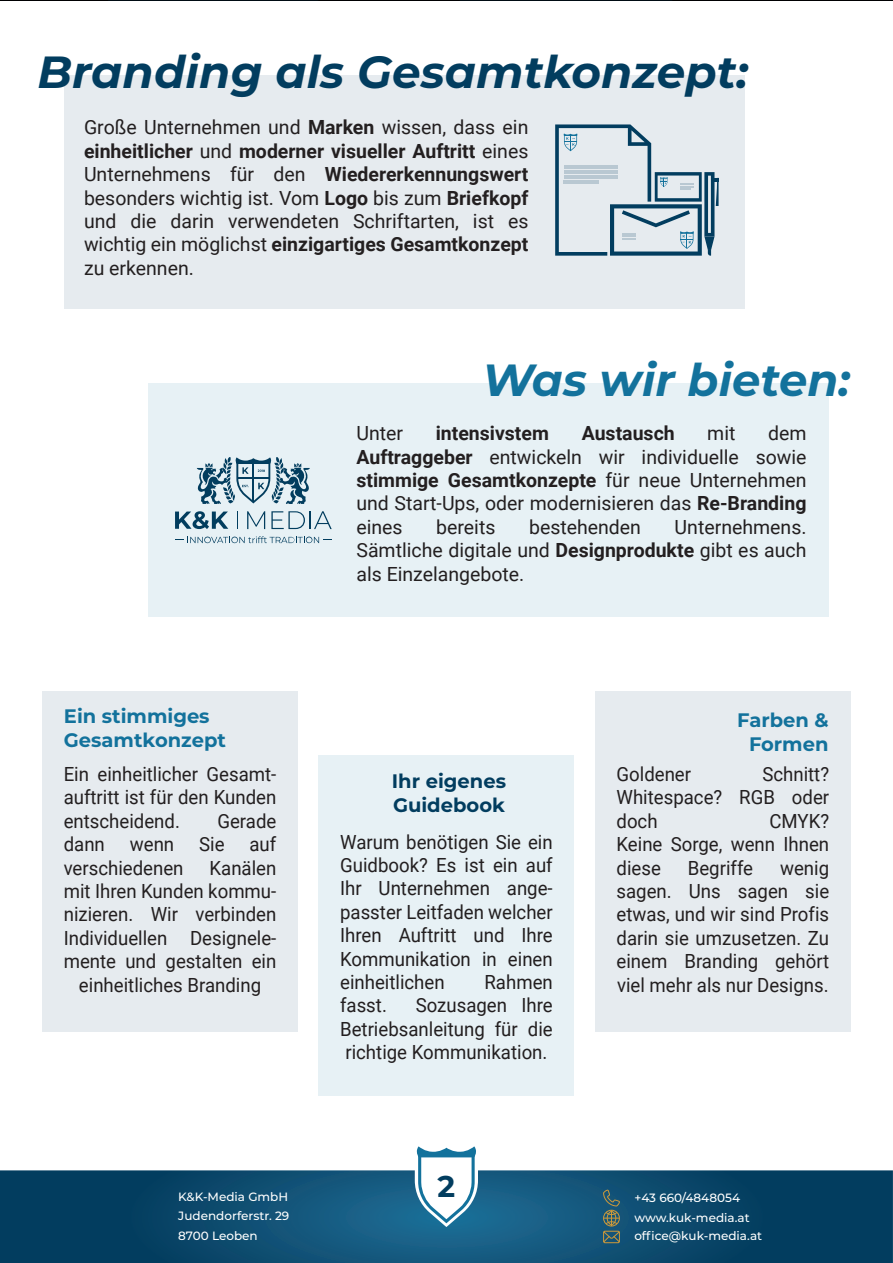
<style>
.page{position:relative;width:893px;height:1263px;background:#fff}
.page>*{position:absolute;margin:0;border:0;box-sizing:border-box;transform-origin:0 0}
.t1{font:italic 700 45px "Montserrat";color:#023d5f}
.t2{font:italic 700 45px "Montserrat";color:#13729c}
.t3{font:700 30px "Montserrat";color:#023d5f}
.t4{font:19.5px/23.4px "Roboto";color:#231f20;text-align:justify;scale:.95 1}
.t5{font:19.5px/23.4px "Roboto";color:#231f20;text-align:justify}
.t6{font:700 19.5px/23.4px "Montserrat";color:#13729c}
.t7{font:700 19.5px "Roboto";color:#231f20}
.t8{font:700 19.5px/23.4px "Montserrat";color:#023d5f}
.t9{font:500 12px/19.8px "Montserrat";color:#fff}
.s1{font-weight:700}
</style>
<div class="page">
<div style="left:64px;top:75px;width:680px;height:234px;background:#e6ebef"></div>
<div style="left:148px;top:383px;width:681px;height:234px;background:#e7f1f5"></div>
<hr style="left:0;top:0;width:893px;height:1px;background:#000001">
<svg style="left:108px;top:0;width:564px;height:1px"></svg>
<svg style="left:0;top:1170px;width:893px;height:93px;background:#0c4b6f"></svg>
<svg style="left:416px;top:1146px;width:61px;height:77px"></svg>
<svg style="left:602px;top:1184px;width:19px;height:59px"></svg>
<div style="left:42px;top:691px;width:256px;height:341px;background:#e6ebef"></div>
<svg style="left:197px;top:457px;width:113px;height:47px"></svg>
<svg style="left:175px;top:511px;width:53px;height:18px"></svg>
<svg style="left:237px;top:511px;width:1px;height:18px"></svg>
<svg style="left:247px;top:511px;width:18px;height:18px"></svg>
<svg style="left:271px;top:511px;width:61px;height:18px"></svg>
<svg style="left:175px;top:536px;width:157px;height:7px"></svg>
<div style="left:595px;top:691px;width:255px;height:341px;background:#e6ebef"></div>
<div style="left:319px;top:755px;width:255px;height:340px;background:#e7f1f5"></div>
<svg style="left:555px;top:124px;width:164px;height:132px"></svg>
<h1 class="t1" style="left:37px;top:40px;width:712px">Branding als Gesamtkonzept:</h1>
<p class="t5" style="left:84px;top:115px;width:446px">Große Unternehmen und <span class="s1">Marken</span> wissen, dass ein <span class="s1">einheitlicher</span> und <span class="s1">moderner visueller Auftritt</span> eines Unternehmens für den <span class="s1">Wiedererkennungswert </span>besonders wichtig ist. Vom <span class="s1">Logo</span> bis zum <span class="s1">Briefkopf </span>und die darin verwendeten Schriftarten, ist es wichtig ein möglichst <span class="s1">einzigartiges Gesamtkonzept </span>zu erkennen.</p>
<h1 class="t2" style="left:482px;top:348px;width:370px">Was wir bieten:</h1>
<p class="t6" style="left:64px;top:704px;width:164px">Ein stimmiges<br>Gesamtkonzept</p>
<p class="t4" style="left:64px;top:762px;width:225px">Ein einheitlicher Gesamt&shy;auftritt ist für den Kunden entscheidend.</p>
<p class="t4" style="left:217px;top:808px;width:64px">Gerade</p>
<p class="t4" style="left:64px;top:832px;width:45px">dann</p>
<p class="t4" style="left:130px;top:832px;width:48px">wenn</p>
<p class="t4" style="left:199px;top:832px;width:28px">Sie</p>
<p class="t4" style="left:249px;top:832px;width:30px">auf</p>
<p class="t4" style="left:64px;top:855px;width:128px">verschiedenen</p>
<p class="t4" style="left:210px;top:855px;width:72px">Kanälen</p>
<p class="t4" style="left:64px;top:879px;width:225px">mit Ihren Kunden kommu-</p>
<p class="t4" style="left:64px;top:902px;width:225px">nizieren. Wir verbinden</p>
<p class="t4" style="left:64px;top:925px;width:225px">Individuellen Designele-</p>
<p class="t4" style="left:64px;top:949px;width:225px">mente und gestalten ein</p>
<p class="t4" style="left:79px;top:972px;width:193px">einheitliches Branding</p>
<p class="t9" style="left:178px;top:1186px;width:113px;text-align:justify">K&amp;K-Media GmbH Judendorferstr. 29<br>8700 Leoben</p>
<p class="t5" style="left:356px;top:421px;width:452px;text-indent:412px">dem <span class="s1">Auftraggeber</span> entwickeln wir individuelle sowie <span class="s1">stimmige Gesamtkonzepte</span> für neue Unternehmen und Start-Ups, oder modernisieren das <span class="s1">Re-Branding </span>eines</p>
<p class="t5" style="left:356px;top:421px;width:48px">Unter</p>
<p class="t7" style="left:436px;top:420px;width:115px">intensivstem</p>
<p class="t7" style="left:582px;top:420px;width:95px">Austausch</p>
<p class="t5" style="left:707px;top:421px;width:30px">mit</p>
<p class="t5" style="left:356px;top:514px;width:452px;text-indent:318px">Unternehmens.<br>Sämtliche digitale und <span class="s1">Designprodukte</span> gibt es auch als Einzelangebote.</p>
<p class="t5" style="left:436px;top:514px;width:61px">bereits</p>
<p class="t5" style="left:529px;top:514px;width:113px">bestehenden</p>
<p class="t8" style="left:392px;top:769px;width:116px">Ihr eigenes<br>Guidebook</p>
<p class="t4" style="left:340px;top:829px;width:225px">Warum benötigen Sie ein Guidbook? Es ist ein auf Ihr Unternehmen ange&shy;passter Leitfaden welcher Ihren Auftritt und Ihre Kommunikation in einen einheitlichen</p>
<p class="t4" style="left:484px;top:970px;width:73px">Rahmen</p>
<p class="t4" style="left:340px;top:993px;width:51px">fasst.</p>
<p class="t4" style="left:340px;top:993px;width:225px;text-indent:76px">Sozusagen Ihre Betriebsanleitung für die richtige Kommunikation.</p>
<h2 class="t3" style="left:438px;top:1164px;width:19px">2</h2>
<p class="t6" style="left:737px;top:708px;width:93px;text-align:right">Farben &amp;<br>Formen</p>
<p class="t4" style="left:616px;top:762px;width:225px;text-indent:146px">Schnitt?<br>Whitespace? RGB oder doch</p>
<p class="t4" style="left:616px;top:762px;width:80px">Goldener</p>
<p class="t4" style="left:616px;top:808px;width:225px;text-indent:153px">CMYK?<br>Keine Sorge, wenn Ihnen diese</p>
<p class="t4" style="left:688px;top:855px;width:70px">Begriffe</p>
<p class="t4" style="left:616px;top:855px;width:225px;text-indent:164px">wenig sagen. Uns sagen sie etwas, und wir sind Profis darin sie umzusetzen. Zu einem Branding gehört viel mehr als nur Designs.</p>
<p class="t9" style="left:634px;top:1187px;width:117px">+43 660/4848054 www.kuk-media.at</p>
<p class="t9" style="left:634px;top:1226px;width:129px">office@kuk-media.at</p>
</div>
